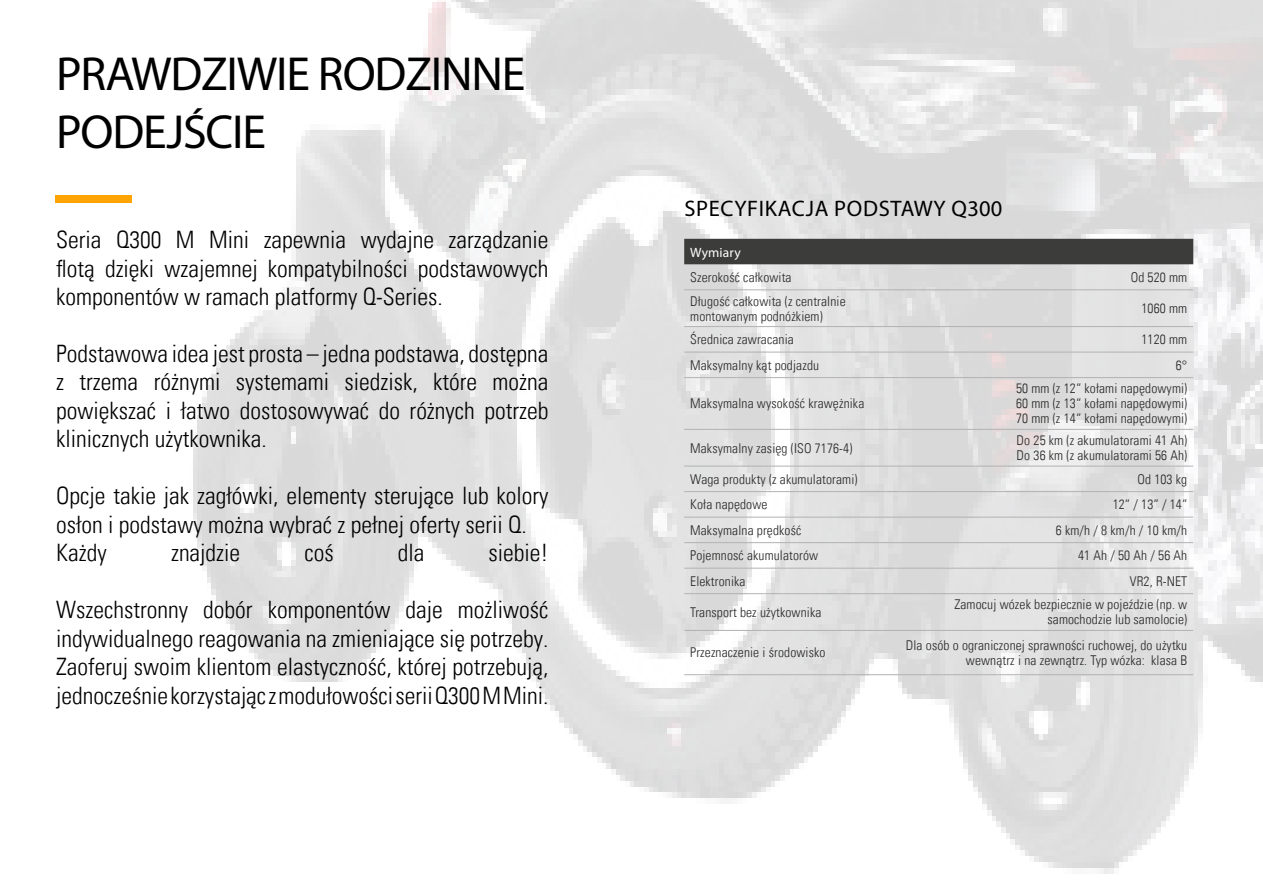
<style>
.page{position:relative;width:1263px;height:893px;background:#fff}
.page>*{position:absolute;margin:0;border:0;box-sizing:border-box;transform-origin:0 0}
.t1{font:48px/57.6px "Myriad Pro";letter-spacing:-.025em;color:#000}
.t2{font:24px/28.5px "Univers Com 47 Light Cond";color:#000;text-align:justify}
.t3{font:22.5px "Myriad Pro";letter-spacing:.03em;color:#000}
.t4{font:13.5px/15px "Univers Com 47 Light Cond";letter-spacing:.01em;color:#282827}
.t5{font:13.5px "Myriad Pro";letter-spacing:.01em;color:#fff}
</style>
<div class="page">
<img style="left:55px;top:0;width:1208px;height:874px">
<div style="left:684px;top:239px;width:509px;height:25px;background:#3c3c3b"></div>
<hr style="left:684px;top:326px;width:216px;height:1px;background:#b3b2b2">
<hr style="left:900px;top:326px;width:293px;height:1px;background:#b3b2b2">
<hr style="left:684px;top:352px;width:216px;height:1px;background:#b3b2b2">
<hr style="left:900px;top:352px;width:293px;height:1px;background:#b3b2b2">
<hr style="left:684px;top:377px;width:216px;height:1px;background:#b3b2b2">
<hr style="left:900px;top:377px;width:293px;height:1px;background:#b3b2b2">
<hr style="left:684px;top:429px;width:216px;height:1px;background:#b3b2b2">
<hr style="left:900px;top:429px;width:293px;height:1px;background:#b3b2b2">
<hr style="left:684px;top:466px;width:216px;height:1px;background:#b3b2b2">
<hr style="left:900px;top:466px;width:293px;height:1px;background:#b3b2b2">
<hr style="left:684px;top:491px;width:216px;height:1px;background:#b3b2b2">
<hr style="left:900px;top:491px;width:293px;height:1px;background:#b3b2b2">
<hr style="left:684px;top:517px;width:216px;height:1px;background:#b3b2b2">
<hr style="left:900px;top:517px;width:293px;height:1px;background:#b3b2b2">
<hr style="left:684px;top:542px;width:216px;height:1px;background:#b3b2b2">
<hr style="left:900px;top:542px;width:293px;height:1px;background:#b3b2b2">
<hr style="left:684px;top:568px;width:216px;height:1px;background:#b3b2b2">
<hr style="left:900px;top:568px;width:293px;height:1px;background:#b3b2b2">
<hr style="left:684px;top:593px;width:216px;height:1px;background:#b3b2b2">
<hr style="left:900px;top:593px;width:293px;height:1px;background:#b3b2b2">
<hr style="left:684px;top:630px;width:216px;height:1px;background:#b3b2b2">
<hr style="left:900px;top:630px;width:293px;height:1px;background:#b3b2b2">
<hr style="left:684px;top:674px;width:216px;height:1px;background:#b3b2b2">
<hr style="left:900px;top:674px;width:293px;height:1px;background:#b3b2b2">
<hr style="left:684px;top:289px;width:216px;height:1px;background:#b3b2b2">
<hr style="left:900px;top:289px;width:293px;height:1px;background:#b3b2b2">
<div style="left:55px;top:196px;width:76px;height:7px;background:#ffa400"></div>
<h1 class="t1" style="left:56px;top:45px;width:471px">PRAWDZIWIE RODZINNE<br>PODEJŚCIE</h1>
<h2 class="t2" style="left:56px;top:225px;width:494px">Seria Q300 M Mini zapewnia wydajne zarządzanie flotą dzięki wzajemnej kompatybilności podstawowych komponentów w ramach platformy Q-Series.</h2>
<h2 class="t2" style="left:56px;top:339px;width:494px">Podstawowa idea jest prosta – jedna podstawa, dostępna z trzema różnymi systemami siedzisk, które można powiększać i łatwo dostosowywać do różnych potrzeb klinicznych użytkownika.</h2>
<h2 class="t2" style="left:56px;top:482px;width:494px;text-align:left">Opcje takie jak zagłówki, elementy sterujące lub kolory osłon i podstawy można wybrać z pełnej oferty serii Q.<br>Każdy</h2>
<h2 class="t2" style="left:171px;top:539px;width:71px">znajdzie</h2>
<h2 class="t2" style="left:304px;top:539px;width:31px">coś</h2>
<h2 class="t2" style="left:398px;top:539px;width:28px">dla</h2>
<h2 class="t2" style="left:489px;top:539px;width:61px">siebie!</h2>
<h2 class="t2" style="left:56px;top:596px;width:494px">Wszechstronny dobór komponentów daje możliwość indywidualnego reagowania na zmieniające się potrzeby.<br>Zaoferuj swoim klientom elastyczność, której potrzebują, jednocześnie korzystając z modułowości serii Q300 M Mini.</h2>
<h3 class="t3" style="left:684px;top:195px;width:320px">SPECYFIKACJA PODSTAWY Q300</h3>
<p class="t5" style="left:690px;top:244px;width:52px">Wymiary</p>
<p class="t4" style="left:690px;top:270px;width:103px">Szerokość całkowita</p>
<p class="t4" style="left:1131px;top:270px;width:58px">Od 520 mm</p>
<p class="t4" style="left:690px;top:293px;width:157px">Długość całkowita (z centralnie montowanym podnóżkiem)</p>
<p class="t4" style="left:1141px;top:301px;width:47px">1060 mm</p>
<p class="t4" style="left:690px;top:332px;width:105px">Średnica zawracania</p>
<p class="t4" style="left:1141px;top:332px;width:47px">1120 mm</p>
<p class="t4" style="left:690px;top:357px;width:130px">Maksymalny kąt podjazdu</p>
<p class="t4" style="left:1176px;top:357px;width:13px">6°</p>
<p class="t4" style="left:690px;top:396px;width:176px">Maksymalna wysokość krawężnika</p>
<p class="t4" style="left:1016px;top:381px;width:173px;text-align:justify">50 mm (z 12“ kołami napędowymi)<br>60 mm (z 13“ kołami napędowymi)<br>70 mm (z 14“ kołami napędowymi)</p>
<p class="t4" style="left:690px;top:440px;width:164px">Maksymalny zasięg (ISO 7176-4)</p>
<p class="t4" style="left:1017px;top:433px;width:172px">Do 25 km (z akumulatorami 41 Ah)<br>Do 36 km (z akumulatorami 56 Ah)</p>
<p class="t4" style="left:690px;top:471px;width:169px">Waga produkty (z akumulatorami)</p>
<p class="t4" style="left:1137px;top:471px;width:51px">Od 103 kg</p>
<p class="t4" style="left:690px;top:497px;width:79px">Koła napędowe</p>
<p class="t4" style="left:1113px;top:497px;width:76px">12“ / 13“ / 14“</p>
<p class="t4" style="left:690px;top:522px;width:113px">Maksymalna prędkość</p>
<p class="t4" style="left:1056px;top:522px;width:133px">6 km/h / 8 km/h / 10 km/h</p>
<p class="t4" style="left:690px;top:548px;width:130px">Pojemnosć akumulatorów</p>
<p class="t4" style="left:1078px;top:548px;width:111px">41 Ah / 50 Ah / 56 Ah</p>
<p class="t4" style="left:690px;top:573px;width:57px">Elektronika</p>
<p class="t4" style="left:1130px;top:573px;width:59px">VR2, R-NET</p>
<p class="t4" style="left:690px;top:605px;width:133px">Transport bez użytkownika</p>
<p class="t4" style="left:954px;top:597px;width:234px;text-align:right">Zamocuj wózek bezpiecznie w pojeździe (np. w samochodzie lub samolocie)</p>
<p class="t4" style="left:690px;top:645px;width:137px">Przeznaczenie i środowisko</p>
<p class="t4" style="left:906px;top:638px;width:283px;text-align:right">Dla osób o ograniczonej sprawności ruchowej, do użytku wewnątrz i na zewnątrz. Typ wózka: klasa B</p>
</div>
